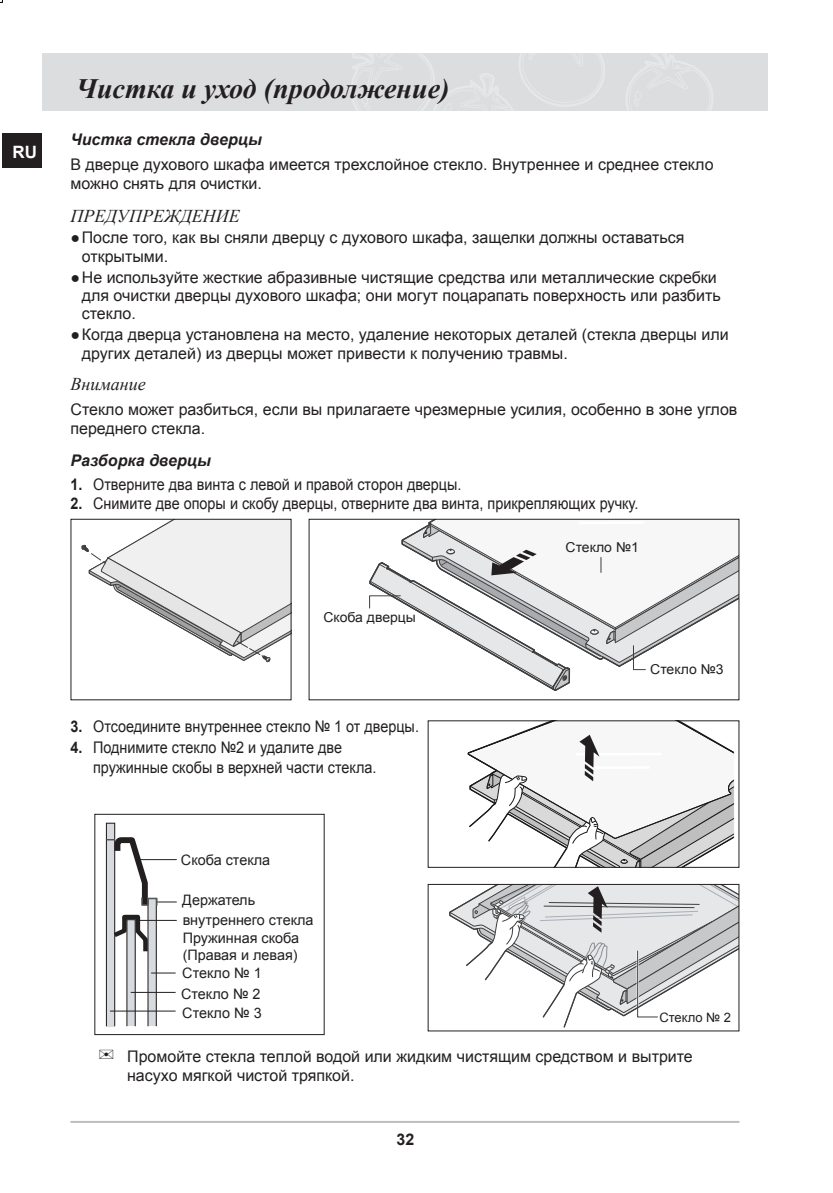
<style>
.page{position:relative;width:833px;height:1193px;background:#fff}
.page>*{position:absolute;margin:0;border:0;box-sizing:border-box;transform-origin:0 0}
.t1{font:italic 700 28px "Times New Roman";color:#231f20}
.t2{font:italic 18px "Times New Roman";color:#231f20}
.t3{font:700 17px "Arial";color:#fff}
.t4{font:16px/19px "Arial";color:#231f20}
.t5{font:16px/20px "Arial";color:#231f20;scale:.9 1}
.t6{font:italic 700 16px "Arial";color:#231f20}
.t7{font:700 16px "Arial";color:#231f20}
.t8{font:14.4px/17.6px "Arial";color:#231f20}
.t9{font:13.6px "Arial";color:#231f20}
.t10{font:13px "Arial";color:#231f20}
.s1{font-weight:700}
</style>
<div class="page">
<hr style="left:70px;top:1120px;width:669px;height:2px;background:#bcbdc0">
<div style="left:42px;top:53px;width:726px;height:57px;background:#dcdddf"></div>
<div style="left:2px;top:133px;width:40px;height:35px;background:#231f20"></div>
<svg style="left:82px;top:520px;width:208px;height:141px"></svg>
<svg style="left:369px;top:520px;width:368px;height:171px"></svg>
<div style="left:309px;top:518px;width:430px;height:182px;border:1px solid #231f20"></div>
<div style="left:106px;top:823px;width:9px;height:202px;background:#d7dadf"></div>
<div style="left:106px;top:822px;width:9px;height:203px;border:1px solid #231f20"></div>
<div style="left:127px;top:919px;width:8px;height:106px;background:#d7dadf"></div>
<div style="left:126px;top:918px;width:10px;height:107px;border:1px solid #231f20"></div>
<div style="left:148px;top:898px;width:8px;height:127px;background:#d7dadf"></div>
<div style="left:147px;top:897px;width:10px;height:128px;border:1px solid #231f20"></div>
<hr style="left:110px;top:1010px;width:65px;height:1px;background:#231f20">
<hr style="left:131px;top:991px;width:44px;height:1px;background:#231f20">
<svg style="left:151px;top:972px;width:24px;height:1px"></svg>
<svg style="left:107px;top:834px;width:69px;height:121px"></svg>
<svg style="left:467px;top:722px;width:268px;height:143px"></svg>
<svg style="left:449px;top:885px;width:288px;height:143px"></svg>
<div style="left:428px;top:883px;width:311px;height:148px;border:1px solid #231f20"></div>
<p class="t3" style="left:13px;top:140px;width:26px">RU</p>
<h1 class="t1" style="left:76px;top:69px;width:375px">Чистка и уход (продолжение)</h1>
<p class="t6" style="left:70px;top:129px;width:193px">Чистка стекла дверцы</p>
<p class="t4" style="left:70px;top:154px;width:645px">В дверце духового шкафа имеется трехслойное стекло. Внутреннее и среднее стекло можно снять для очистки.</p>
<p class="t2" style="left:70px;top:203px;width:171px">ПРЕДУПРЕЖДЕНИЕ</p>
<p class="t4" style="left:82px;top:228px;width:604px;text-indent:-11px">● После того, как вы сняли дверцу с духового шкафа, защелки должны оставаться открытыми.</p>
<p class="t4" style="left:82px;top:269px;width:640px;line-height:18px;text-indent:-11px">● Не используйте жесткие абразивные чистящие средства или металлические скребки для очистки дверцы духового шкафа; они могут поцарапать поверхность или разбить стекло.</p>
<p class="t4" style="left:82px;top:325px;width:648px;text-indent:-11px">● Когда дверца установлена на место, удаление некоторых деталей (стекла дверцы или других деталей) из дверцы может привести к получению травмы.</p>
<p class="t2" style="left:70px;top:372px;width:77px">Внимание</p>
<p class="t4" style="left:70px;top:400px;width:668px">Стекло может разбиться, если вы прилагаете чрезмерные усилия, особенно в зоне углов переднего стекла.</p>
<p class="t6" style="left:70px;top:450px;width:142px">Разборка дверцы</p>
<p class="t5" style="left:70px;top:474px;width:436px"><span class="s1">1.</span> Отверните два винта с левой и правой сторон дверцы.</p>
<p class="t5" style="left:70px;top:493px;width:633px"><span class="s1">2.</span> Снимите две опоры и скобу дверцы, отверните два винта, прикрепляющих ручку.</p>
<p class="t9" style="left:323px;top:608px;width:94px">Скоба дверцы</p>
<p class="t5" style="left:70px;top:716px;width:389px"><span class="s1">3.</span> Отсоедините внутреннее стекло № 1 от дверцы.</p>
<p class="t5" style="left:93px;top:737px;width:316px;text-indent:-23px"><span class="s1">4.</span> Поднимите стекло №2 и удалите две пружинные скобы в верхней части стекла.</p>
<p class="t8" style="left:181px;top:851px;width:91px">Скоба стекла</p>
<p class="t8" style="left:182px;top:889px;width:133px;line-height:20.2px">Держатель внутреннего стекла</p>
<p class="t8" style="left:182px;top:928px;width:118px;text-align:justify">Пружинная скоба (Правая и левая)<br>Стекло № 1</p>
<p class="t8" style="left:181px;top:983px;width:82px;line-height:19.4px">Стекло № 2<br>Стекло № 3</p>
<p class="t9" style="left:566px;top:538px;width:75px">Стекло №1</p>
<p class="t9" style="left:650px;top:660px;width:75px">Стекло №3</p>
<p class="t10" style="left:659px;top:1008px;width:73px">Стекло № 2</p>
<p class="t4" style="left:127px;top:1046px;width:567px;text-indent:-28px">✉ Промойте стекла теплой водой или жидким чистящим средством и вытрите насухо мягкой чистой тряпкой.</p>
<p class="t7" style="left:396px;top:1128px;width:19px">32</p>
</div>
